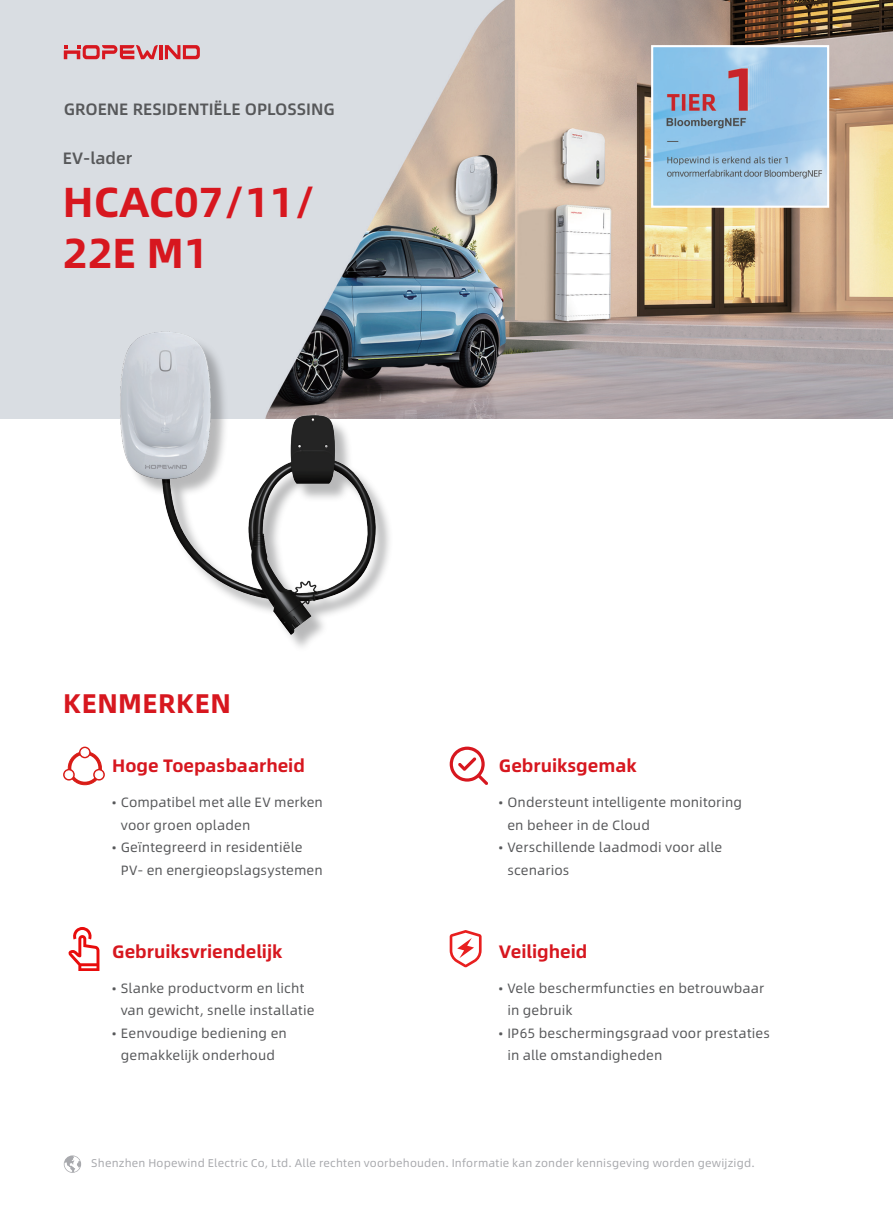
<style>
.page{position:relative;width:893px;height:1212px;background:#fff}
.page>*{position:absolute;margin:0;border:0;box-sizing:border-box;transform-origin:0 0}
.t1{font:700 42px "Alibaba Sans";color:#d7171f}
.t2{font:700 27px "Alibaba Sans";letter-spacing:.015em;color:#d7171f}
.t3{font:700 18px "Alibaba Sans";color:#d7171f}
.t4{font:500 16.5px "Alibaba Sans";color:#57585a}
.t5{font:13.5px/22.5px "Alibaba Sans";letter-spacing:.01em;color:#57585a}
.t6{font:11.25px "Alibaba Sans";letter-spacing:.015em;color:#a8a9ad}
</style>
<div class="page">
<svg style="left:64px;top:1155px;width:17px;height:18px"></svg>
<img style="left:0;top:0;width:892px;height:418px">
<div style="left:123px;top:334px;width:271px;height:319px;background:#fff"></div>
<img style="left:98px;top:307px;width:295px;height:339px">
<svg style="left:68px;top:927px;width:31px;height:43px"></svg>
<svg style="left:450px;top:747px;width:38px;height:38px"></svg>
<svg style="left:68px;top:751px;width:33px;height:34px"></svg>
<div style="left:68px;top:751px;width:33px;height:34px;border:1px solid #d91c17;border-radius:50%"></div>
<div style="left:71px;top:755px;width:27px;height:27px;background:#fff;border-radius:50%"></div>
<svg style="left:63px;top:769px;width:12px;height:11px"></svg>
<div style="left:65px;top:771px;width:8px;height:7px;background:#fff;border-radius:50%"></div>
<div style="left:65px;top:771px;width:8px;height:7px;border:1px solid #fff;border-radius:50%"></div>
<svg style="left:93px;top:769px;width:12px;height:11px"></svg>
<div style="left:95px;top:771px;width:8px;height:7px;background:#fff;border-radius:50%"></div>
<div style="left:95px;top:771px;width:8px;height:7px;border:1px solid #fff;border-radius:50%"></div>
<svg style="left:79px;top:747px;width:12px;height:11px"></svg>
<div style="left:81px;top:749px;width:8px;height:7px;background:#fff;border-radius:50%"></div>
<div style="left:81px;top:748px;width:8px;height:8px;border:1px solid #fff;border-radius:50%"></div>
<svg style="left:450px;top:930px;width:32px;height:37px"></svg>
<hr style="left:159px;top:45px;width:3px;height:14px;background:#d7171f">
<svg style="left:165px;top:45px;width:35px;height:14px"></svg>
<svg style="left:64px;top:45px;width:94px;height:14px"></svg>
<img style="left:654px;top:48px;width:172px;height:157px">
<div style="left:651px;top:45px;width:178px;height:163px;border:2px solid #fff"></div>
<p class="t4" style="left:64px;top:96px;width:272px">GROENE RESIDENTIËLE OPLOSSING</p>
<p class="t4" style="left:63px;top:145px;width:71px">EV-lader</p>
<p class="t1" style="left:63px;top:169px;width:254px">HCAC07/11/</p>
<p class="t1" style="left:63px;top:220px;width:147px">22E M1</p>
<p class="t2" style="left:63px;top:682px;width:169px">KENMERKEN</p>
<p class="t3" style="left:112px;top:752px;width:194px">Hoge Toepasbaarheid</p>
<p class="t3" style="left:499px;top:752px;width:139px">Gebruiksgemak</p>
<p class="t5" style="left:121px;top:790px;width:204px;text-indent:-9px">• Compatibel met alle EV merken voor groen opladen</p>
<p class="t5" style="left:121px;top:835px;width:204px;text-indent:-9px">• Geïntegreerd in residentiële<br>PV- en energieopslagsystemen</p>
<p class="t5" style="left:507px;top:790px;width:236px;text-indent:-9px">• Ondersteunt intelligente monitoring en beheer in de Cloud</p>
<p class="t5" style="left:507px;top:835px;width:216px;text-indent:-9px">• Verschillende laadmodi voor alle scenarios</p>
<p class="t3" style="left:112px;top:937px;width:172px">Gebruiksvriendelijk</p>
<p class="t3" style="left:499px;top:937px;width:90px">Veiligheid</p>
<p class="t5" style="left:121px;top:976px;width:195px;text-indent:-9px">• Slanke productvorm en licht van gewicht, snelle installatie</p>
<p class="t5" style="left:112px;top:1021px;width:176px;text-align:center">• Eenvoudige bediening en gemakkelijk onderhoud</p>
<p class="t5" style="left:507px;top:976px;width:258px;text-indent:-9px">• Vele beschermfuncties en betrouwbaar in gebruik</p>
<p class="t5" style="left:507px;top:1021px;width:264px;text-indent:-9px">• IP65 beschermingsgraad voor prestaties in alle omstandigheden</p>
<p class="t6" style="left:91px;top:1154px;width:665px">Shenzhen Hopewind Electric Co, Ltd. Alle rechten voorbehouden. Informatie kan zonder kennisgeving worden gewijzigd.</p>
</div>
